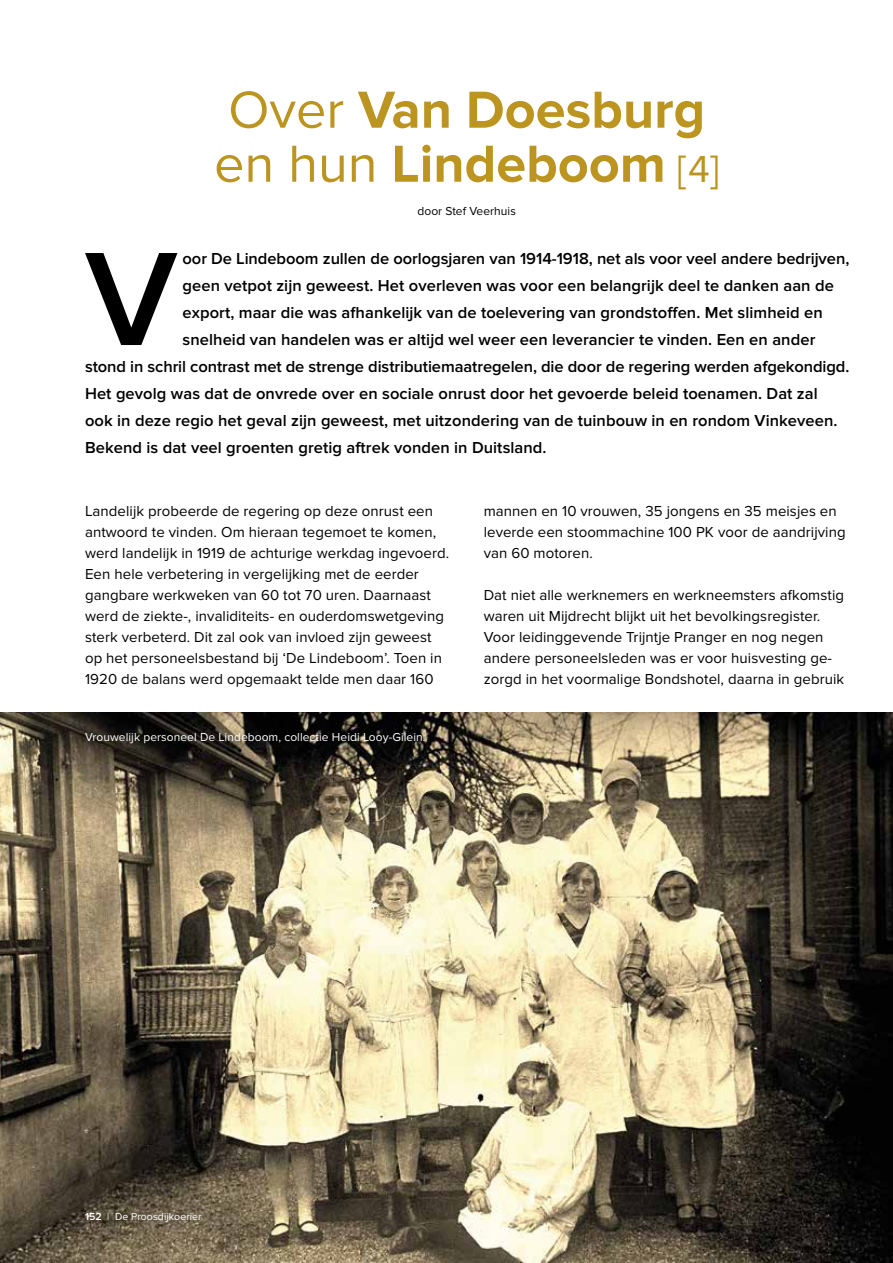
<style>
.page{position:relative;width:893px;height:1263px;background:#fff}
.page>*{position:absolute;margin:0;border:0;box-sizing:border-box;transform-origin:0 0}
.t1{font:600 138px "Proxima Nova";color:#000}
.t2{font:700 54px/54px "Proxima Nova";color:#bc9420}
.t3{font:600 16.5px "Proxima Nova";letter-spacing:.005em;color:#000}
.t4{font:15px/21px "Proxima Nova";letter-spacing:.005em;color:#000}
.t5{font:12px "Proxima Nova";letter-spacing:.005em;color:#fff}
.t6{font:12px "Proxima Nova";letter-spacing:.005em;color:#000}
.t7{font:10.5px "Proxima Nova";letter-spacing:.005em;color:#fff}
.s1{font-weight:400}
.s2{font-weight:400;font-size:39px}
.s3{font-weight:600}
</style>
<div class="page">
<img style="left:0;top:712px;width:893px;height:551px">
<h2 class="t2" style="left:214px;top:84px;width:507px"><span class="s1">Over</span> Van Doesburg <span class="s1">en hun</span> Lindeboom <span class="s2">[4]</span></h2>
<p class="t6" style="left:417px;top:204px;width:100px">door Stef Veerhuis</p>
<h1 class="t1" style="left:85px;top:220px;width:94px">V</h1>
<p class="t3" style="left:183px;top:249px;width:668px">oor De Lindeboom zullen de oorlogsjaren van 1914-1918, net als voor veel andere bedrijven,</p>
<p class="t3" style="left:183px;top:276px;width:653px">geen vetpot zijn geweest. Het overleven was voor een belangrijk deel te danken aan de</p>
<p class="t3" style="left:183px;top:303px;width:642px">export, maar die was afhankelijk van de toelevering van grondstoffen. Met slimheid en</p>
<p class="t3" style="left:183px;top:330px;width:634px">snelheid van handelen was er altijd wel weer een leverancier te vinden. Een en ander</p>
<p class="t3" style="left:85px;top:357px;width:766px">stond in schril contrast met de strenge distributiemaatregelen, die door de regering werden afgekondigd.</p>
<p class="t3" style="left:85px;top:384px;width:734px">Het gevolg was dat de onvrede over en sociale onrust door het gevoerde beleid toenamen. Dat zal</p>
<p class="t3" style="left:85px;top:411px;width:754px">ook in deze regio het geval zijn geweest, met uitzondering van de tuinbouw in en rondom Vinkeveen.</p>
<p class="t3" style="left:85px;top:438px;width:463px">Bekend is dat veel groenten gretig aftrek vonden in Duitsland.</p>
<p class="t4" style="left:85px;top:501px;width:366px">Landelijk probeerde de regering op deze onrust een antwoord te vinden. Om hieraan tegemoet te komen, werd landelijk in 1919 de achturige werkdag ingevoerd.<br>Een hele verbetering in vergelijking met de eerder gangbare werkweken van 60 tot 70 uren. Daarnaast werd de ziekte-, invaliditeits- en ouderdomswetgeving sterk verbeterd. Dit zal ook van invloed zijn geweest op het personeelsbestand bij ‘De Lindeboom’. Toen in 1920 de balans werd opgemaakt telde men daar 160</p>
<p class="t4" style="left:484px;top:501px;width:363px">mannen en 10 vrouwen, 35 jongens en 35 meisjes en leverde een stoommachine 100 PK voor de aandrijving van 60 motoren.</p>
<p class="t4" style="left:484px;top:585px;width:362px">Dat niet alle werknemers en werkneemsters afkomstig waren uit Mijdrecht blijkt uit het bevolkingsregister.<br>Voor leidinggevende Trijntje Pranger en nog negen andere personeelsleden was er voor huisvesting ge&shy;zorgd in het voormalige Bondshotel, daarna in gebruik</p>
<p class="t5" style="left:85px;top:730px;width:342px">Vrouwelijk personeel De Lindeboom, collectie Heidi Looy-Gilein.</p>
<p class="t7" style="left:85px;top:1211px;width:118px"><span class="s3">152</span> | De Proosdijkoerier</p>
</div>
